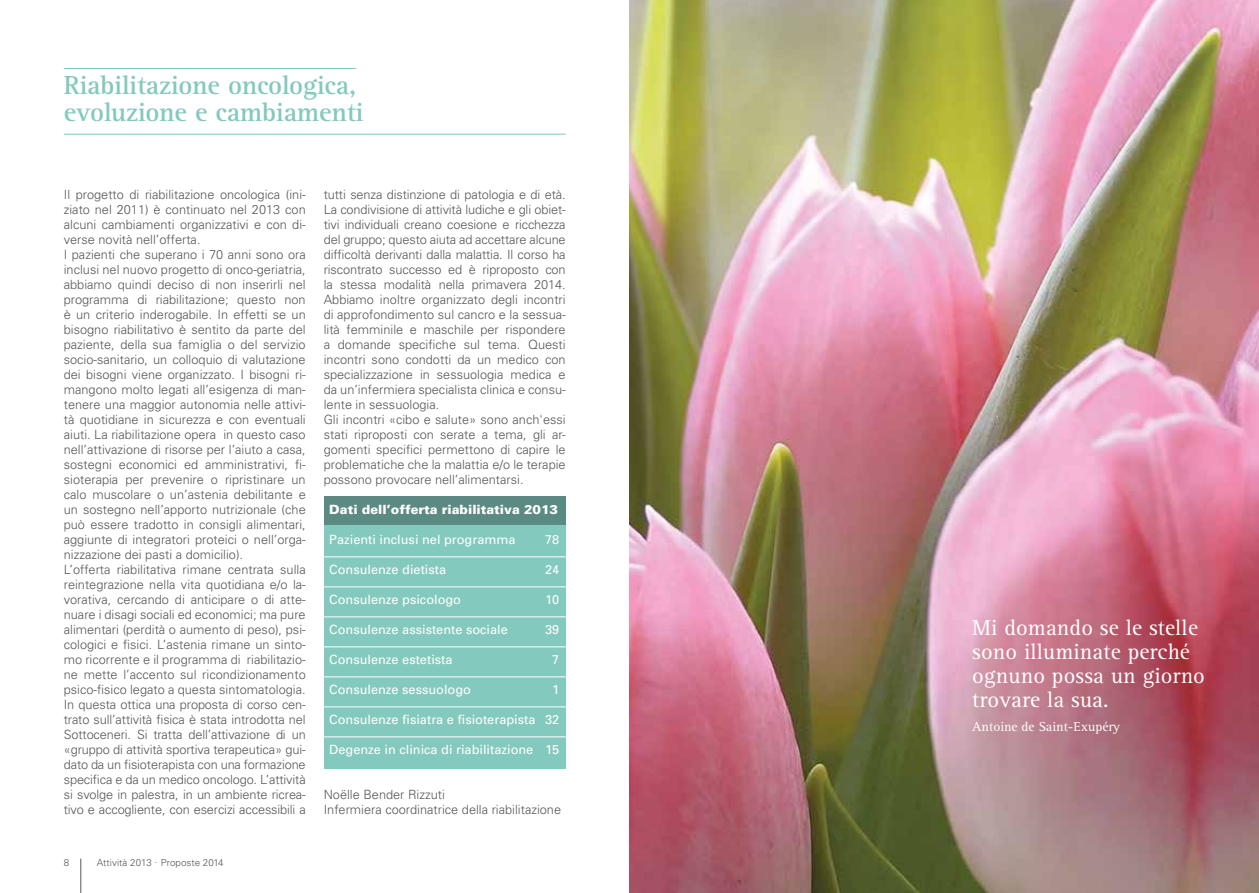
<style>
.page{position:relative;width:1259px;height:893px;background:#fff}
.page>*{position:absolute;margin:0;border:0;box-sizing:border-box;transform-origin:0 0}
.t1{font:700 27px/27px "Rotis Serif";letter-spacing:-.01em;color:#84c9be}
.t2{font:22.5px/24px "Rotis Serif";letter-spacing:.005em;color:#fff}
.t3{font:13.5px "Rotis Serif";color:#fff}
.t4{font:300 12.75px/15px "Univers";color:#575756}
.t5{font:12.75px "Univers";color:#fff}
.t6{font:900 12.75px "Univers";color:#fff}
.t7{font:300 9.75px "Univers";letter-spacing:.005em;color:#575756}
</style>
<div class="page">
<div style="left:324px;top:496px;width:242px;height:29px;background:#5b8a83"></div>
<div style="left:324px;top:526px;width:242px;height:243px;background:#84c9be"></div>
<hr style="left:324px;top:556px;width:242px;height:1px;background:#fff">
<hr style="left:324px;top:586px;width:242px;height:1px;background:#fff">
<hr style="left:324px;top:616px;width:242px;height:1px;background:#fff">
<hr style="left:324px;top:646px;width:242px;height:1px;background:#fff">
<hr style="left:324px;top:676px;width:242px;height:1px;background:#fff">
<hr style="left:324px;top:706px;width:242px;height:1px;background:#fff">
<hr style="left:324px;top:736px;width:242px;height:1px;background:#fff">
<hr style="left:64px;top:68px;width:292px;height:1px;background:#84c9be">
<hr style="left:64px;top:134px;width:502px;height:1px;background:#84c9be">
<hr style="left:81px;top:858px;width:1px;height:35px;background:#575756">
<img style="left:629px;top:0;width:630px;height:893px">
<h1 class="t1" style="left:64px;top:72px;width:301px">Riabilitazione oncologica, evoluzione e cambiamenti</h1>
<p class="t4" style="left:64px;top:187px;width:243px">Il progetto di riabilitazione oncologica (ini&shy;ziato nel 2011) è continuato nel 2013 con alcuni cambiamenti organizzativi e con di&shy;verse novità nell’offerta.<br>I pazienti che superano i 70 anni sono ora inclusi nel nuovo progetto di onco-geriatria, abbiamo quindi deciso di non inserirli nel programma di riabilitazione; questo non è un criterio inderogabile. In effetti se un bisogno riabilitativo è sentito da parte del paziente, della sua famiglia o del servizio socio-sanitario, un colloquio di valutazione dei bisogni viene organizzato. I bisogni ri&shy;mangono molto legati all’esigenza di man&shy;tenere una maggior autonomia nelle attivi&shy;tà quotidiane in sicurezza e con eventuali aiuti. La riabilitazione opera in questo caso nell’attivazione di risorse per l’aiuto a casa, sostegni economici ed amministrativi, fi&shy;sioterapia per prevenire o ripristinare un calo muscolare o un’astenia debilitante e un sostegno nell’apporto nutrizionale (che può essere tradotto in consigli alimentari, aggiunte di integratori proteici o nell’orga&shy;nizzazione dei pasti a domicilio).<br>L’offerta riabilitativa rimane centrata sulla reintegrazione nella vita quotidiana e/o la&shy;vorativa, cercando di anticipare o di atte&shy;nuare i disagi sociali ed economici; ma pure alimentari (perdità o aumento di peso), psi&shy;cologici e fisici. L’astenia rimane un sinto&shy;mo ricorrente e il programma di riabilitazio&shy;ne mette l’accento sul ricondizionamento psico-fisico legato a questa sintomatologia.<br>In questa ottica una proposta di corso cen&shy;trato sull’attività fisica è stata introdotta nel Sottoceneri. Si tratta dell’attivazione di un «gruppo di attività sportiva terapeutica» gui&shy;dato da un fisioterapista con una formazione specifica e da un medico oncologo. L’attività si svolge in palestra, in un ambiente ricrea&shy;tivo e accogliente, con esercizi accessibili a</p>
<p class="t4" style="left:324px;top:187px;width:243px">tutti senza distinzione di patologia e di età.<br>La condivisione di attività ludiche e gli obiet&shy;tivi individuali creano coesione e ricchezza del gruppo; questo aiuta ad accettare alcune difficoltà derivanti dalla malattia. Il corso ha riscontrato successo ed è riproposto con la stessa modalità nella primavera 2014.<br>Abbiamo inoltre organizzato degli incontri di approfondimento sul cancro e la sessua&shy;lità femminile e maschile per rispondere a domande specifiche sul tema. Questi incontri sono condotti da un medico con specializzazione in sessuologia medica e da un’infermiera specialista clinica e consu&shy;lente in sessuologia.<br>Gli incontri «cibo e salute» sono anch'essi stati riproposti con serate a tema, gli ar&shy;gomenti specifici permettono di capire le problematiche che la malattia e/o le terapie possono provocare nell’alimentarsi.</p>
<p class="t6" style="left:329px;top:502px;width:230px">Dati dell’offerta riabilitativa 2013</p>
<p class="t5" style="left:329px;top:532px;width:188px">Pazienti inclusi nel programma</p>
<p class="t5" style="left:545px;top:532px;width:16px">78</p>
<p class="t5" style="left:329px;top:562px;width:118px">Consulenze dietista</p>
<p class="t5" style="left:545px;top:562px;width:16px">24</p>
<p class="t5" style="left:329px;top:592px;width:133px">Consulenze psicologo</p>
<p class="t5" style="left:545px;top:592px;width:16px">10</p>
<p class="t5" style="left:329px;top:622px;width:180px">Consulenze assistente sociale</p>
<p class="t5" style="left:545px;top:622px;width:16px">39</p>
<p class="t5" style="left:329px;top:652px;width:125px">Consulenze estetista</p>
<p class="t5" style="left:552px;top:652px;width:9px">7</p>
<p class="t5" style="left:329px;top:682px;width:143px">Consulenze sessuologo</p>
<p class="t5" style="left:552px;top:682px;width:9px">1</p>
<p class="t5" style="left:329px;top:712px;width:231px">Consulenze fisiatra e fisioterapista 32</p>
<p class="t5" style="left:329px;top:742px;width:231px">Degenze in clinica di riabilitazione 15</p>
<p class="t4" style="left:324px;top:787px;width:239px">Noëlle Bender Rizzuti<br>Infermiera coordinatrice della riabilitazione</p>
<p class="t7" style="left:64px;top:857px;width:7px">8</p>
<p class="t7" style="left:97px;top:857px;width:128px">Attività 2013 . Proposte 2014</p>
<h2 class="t2" style="left:972px;top:616px;width:234px">Mi domando se le stelle sono illuminate perché ognuno possa un giorno trovare la sua.</h2>
<p class="t3" style="left:972px;top:718px;width:149px">Antoine de Saint-Exupéry</p>
</div>
